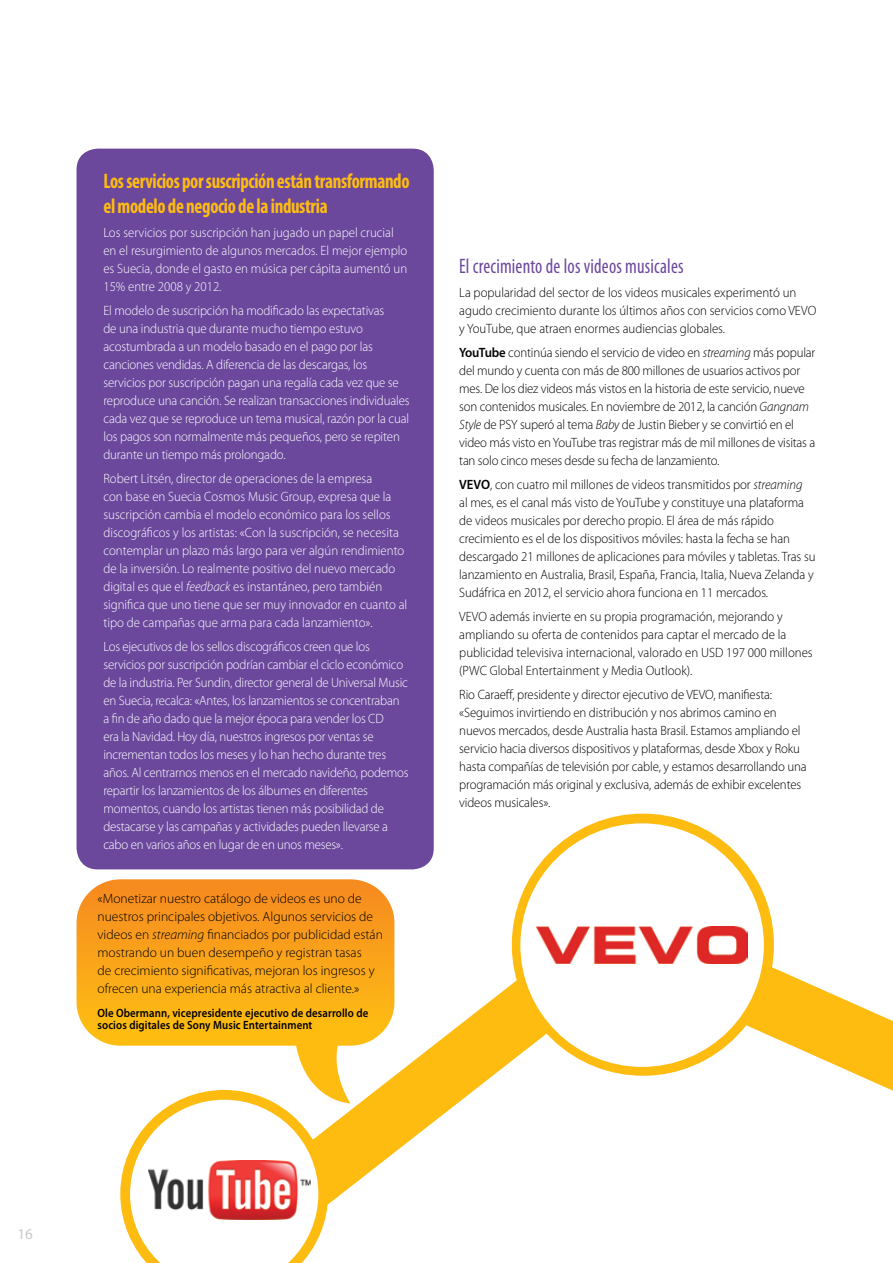
<style>
.page{position:relative;width:893px;height:1263px;background:#fff}
.page>*{position:absolute;margin:0;border:0;box-sizing:border-box;transform-origin:0 0}
.t1{font:700 condensed 21px/25.2px "Myriad Pro";letter-spacing:-.02em;color:#febc11;scale:.9 1}
.t2{font:condensed 21px "Myriad Pro";letter-spacing:.01em;color:#6c489d;scale:.9 1}
.t3{font:15px "Myriad Pro";color:#c7c8ca}
.t4{font:300 13.5px/18px "Myriad Pro";letter-spacing:-.01em;color:#fff;scale:.95 1}
.t5{font:300 13.5px/18px "Myriad Pro";letter-spacing:-.005em;color:#000;scale:.95 1}
.t6{font:300 13.5px/18px "Myriad Pro";letter-spacing:-.005em;color:#000}
.t7{font:600 12px/12px "Myriad Pro";letter-spacing:.01em;color:#000;scale:.9 1}
.s1{font-style:italic}
.s2{font-weight:600}
</style>
<div class="page">
<div style="left:77px;top:149px;width:357px;height:720px;background:#6c489d;border-radius:21px"></div>
<svg style="left:328px;top:941px;width:165px;height:264px"></svg>
<svg style="left:493px;top:813px;width:400px;height:278px"></svg>
<div style="left:520px;top:823px;width:244px;height:244px;background:#fff;border-radius:50%"></div>
<img style="left:536px;top:926px;width:212px;height:38px">
<svg style="left:120px;top:1103px;width:208px;height:160px"></svg>
<img style="left:149px;top:1160px;width:162px;height:59px">
<svg style="left:77px;top:879px;width:317px;height:224px"></svg>
<h1 class="t1" style="left:103px;top:168px;width:342px">Los servicios por suscripción están transformando el modelo de negocio de la industria</h1>
<p class="t4" style="left:103px;top:224px;width:321px">Los servicios por suscripción han jugado un papel crucial en el resurgimiento de algunos mercados. El mejor ejemplo es Suecia, donde el gasto en música per cápita aumentó un 15% entre 2008 y 2012.</p>
<p class="t4" style="left:103px;top:302px;width:324px">El modelo de suscripción ha modificado las expectativas<br>de una industria que durante mucho tiempo estuvo acostumbrada a un modelo basado en el pago por las canciones vendidas. A diferencia de las descargas, los servicios por suscripción pagan una regalía cada vez que se reproduce una canción. Se realizan transacciones individuales cada vez que se reproduce un tema musical, razón por la cual los pagos son normalmente más pequeños, pero se repiten durante un tiempo más prolongado.</p>
<p class="t4" style="left:103px;top:470px;width:321px">Robert Litsén, director de operaciones de la empresa<br>con base en Suecia Cosmos Music Group, expresa que la suscripción cambia el modelo económico para los sellos discográficos y los artistas: «Con la suscripción, se necesita contemplar un plazo más largo para ver algún rendimiento de la inversión. Lo realmente positivo del nuevo mercado digital es que el <span class="s1">feedback</span> es instantáneo, pero también significa que uno tiene que ser muy innovador en cuanto al tipo de campañas que arma para cada lanzamiento».</p>
<p class="t4" style="left:103px;top:638px;width:323px">Los ejecutivos de los sellos discográficos creen que los servicios por suscripción podrían cambiar el ciclo económico de la industria. Per Sundin, director general de U niversal Music en Suecia, recalca: «Antes, los lanzamientos se concentraban a fin de año dado que la mejor época para vender los CD<br>era la Navidad. Hoy día, nuestros ingresos por ventas se incrementan todos los meses y lo han hecho durante tres años. Al centrarnos menos en el mercado navideño, podemos repartir los lanzamientos de los álbumes en diferentes momentos, cuando los artistas tienen más posibilidad de destacarse y las campañas y actividades pueden llevarse a cabo en varios años en lugar de en unos meses».</p>
<p class="t6" style="left:98px;top:890px;width:287px">«Monetizar nuestro catálogo de videos es uno de nuestros principales objetivos. Algunos servicios de videos en <span class="s1">streaming</span> financiados por publicidad están mostrando un buen desempeño y registran tasas<br>de crecimiento significativas, mejoran los ingresos y ofrecen una experiencia más atractiva al cliente.»</p>
<p class="t7" style="left:98px;top:1007px;width:302px">Ole Obermann, vicepresidente ejecutivo de desarrollo de socios digitales de Sony Music Entertainment</p>
<h1 class="t2" style="left:459px;top:253px;width:251px">El crecimiento de los videos musicales</h1>
<p class="t5" style="left:459px;top:284px;width:369px">La popularidad del sector de los videos musicales experimentó un agudo crecimiento durante los últimos años con servicios como VEVO y YouTube, que atraen enormes audiencias globales.</p>
<p class="t5" style="left:459px;top:344px;width:376px"><span class="s2">YouTube</span> continúa siendo el servicio de video en <span class="s1">streaming</span> más popular del mundo y cuenta con más de 800 millones de usuarios activos por mes. De los diez videos más vistos en la historia de este servicio, nueve son contenidos musicales. En noviembre de 2012, la canción <span class="s1">Gangnam Style</span> de PSY superó al tema <span class="s1">Baby</span> de Justin Bieber y se convirtió en el video más visto en YouTube tras registrar más de mil millones de visitas a tan solo cinco meses desde su fecha de lanzamiento.</p>
<p class="t5" style="left:459px;top:476px;width:377px"><span class="s2">VEVO</span>, con cuatro mil millones de videos transmitidos por <span class="s1">streaming<br></span>al mes, es el canal más visto de YouTube y constituye una plataforma de videos musicales por derecho propio. El área de más rápido crecimiento es el de los dispositivos móviles: hasta la fecha se han descargado 21 millones de aplicaciones para móviles y tabletas. Tras su lanzamiento en Australia, Brasil, España, Francia, Italia, N ueva Zelanda y Sudáfrica en 2012, el servicio ahora funciona en 11 mercados.</p>
<p class="t5" style="left:459px;top:608px;width:346px">VEVO además invierte en su propia programación, mejorando y ampliando su oferta de contenidos para captar el mercado de la publicidad televisiva internacional, valorado en USD</p>
<p class="t5" style="left:726px;top:644px;width:93px">197 000 millones</p>
<p class="t5" style="left:459px;top:659px;width:331px;line-height:24px;text-indent:31px">Global Entertainment y Media Outlook).<br>Rio Caraeff, presidente y director ejecutivo de VEVO, manifiesta:</p>
<p class="t5" style="left:459px;top:704px;width:367px">«Seguimos invirtiendo en distribución y nos abrimos camino en nuevos mercados, desde Australia hasta Brasil. Estamos ampliando el servicio hacia diversos dispositivos y plataformas, desde Xbox y Roku hasta compañías de televisión por cable, y estamos desarrollando una programación más original y exclusiva, además de exhibir excelentes videos musicales».</p>
<p class="t5" style="left:459px;top:662px;width:13px">(PWC</p>
<p class="t3" style="left:17px;top:1226px;width:17px">16</p>
</div>
